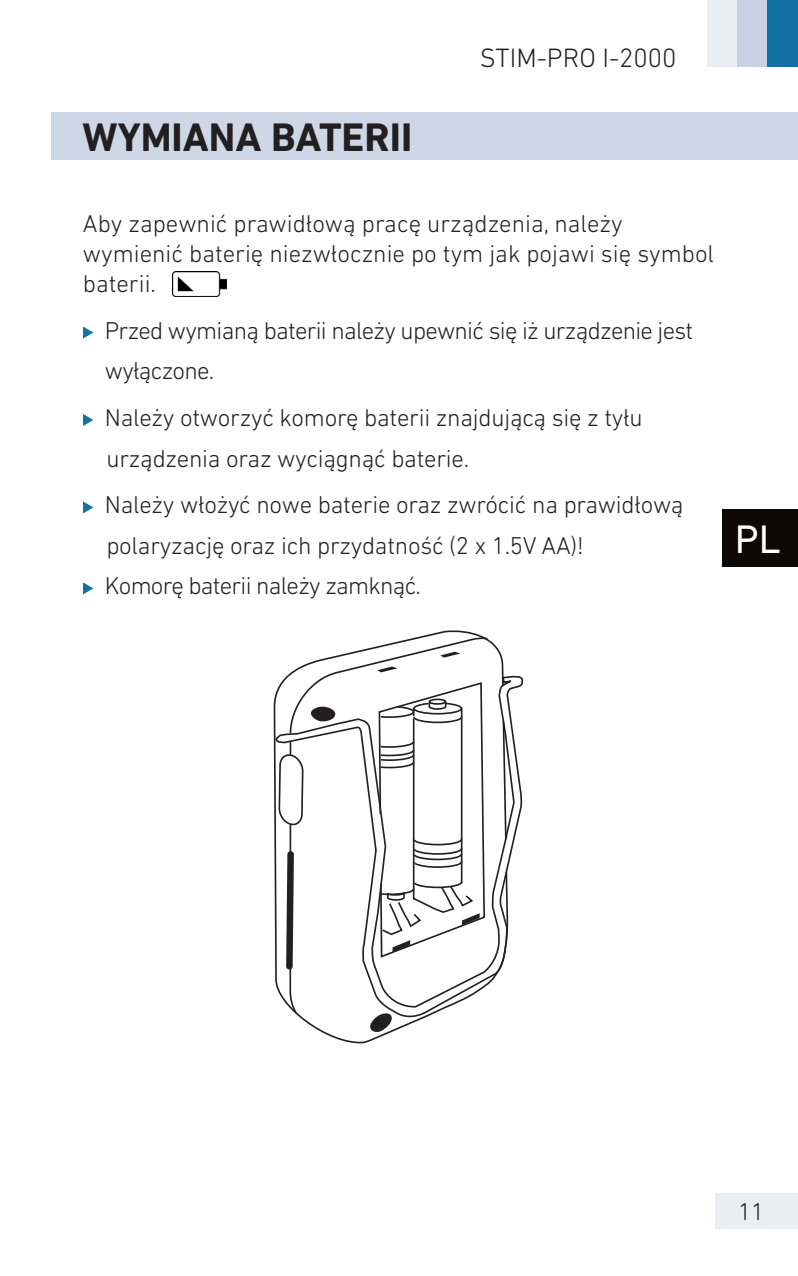
<style>
.page{position:relative;width:798px;height:1276px;background:#fff}
.page>*{position:absolute;margin:0;border:0;box-sizing:border-box;transform-origin:0 0}
.t1{font:700 40.5px "DIN Next LT Pro";color:#231f20}
.t2{font:40.5px "DIN Next LT Pro";color:#fff}
.t3{font:300 27px "DIN Next LT Pro";color:#231f20}
.t4{font:300 24.75px/40.5px "DIN Next LT Pro";letter-spacing:-.01em;color:#231f20}
.t5{font:300 24.75px/40.5px "DIN Next LT Pro";letter-spacing:-.03em;color:#231f20}
</style>
<div class="page">
<svg style="left:83px;top:326px;width:10px;height:13px"></svg>
<svg style="left:83px;top:414px;width:10px;height:12px"></svg>
<svg style="left:83px;top:501px;width:10px;height:12px"></svg>
<svg style="left:83px;top:582px;width:10px;height:12px"></svg>
<div style="left:51px;top:112px;width:746px;height:47px;background:#cdd7e6"></div>
<svg style="left:273px;top:630px;width:231px;height:414px"></svg>
<svg style="left:275px;top:675px;width:248px;height:344px"></svg>
<svg style="left:277px;top:636px;width:212px;height:396px"></svg>
<img style="left:173px;top:271px;width:53px;height:26px">
<div style="left:714px;top:1193px;width:83px;height:35px;background:#e9eef5"></div>
<div style="left:706px;top:0;width:31px;height:67px;background:#e9eef5"></div>
<div style="left:737px;top:0;width:30px;height:67px;background:#c6d1e4"></div>
<div style="left:767px;top:0;width:30px;height:67px;background:#1471a4"></div>
<div style="left:722px;top:509px;width:75px;height:57px;background:#0c0806"></div>
<h1 class="t1" style="left:83px;top:113px;width:331px">WYMIANA BATERII</h1>
<p class="t3" style="left:479px;top:42px;width:198px">STIM-PRO I-2000</p>
<p class="t4" style="left:83px;top:209px;width:632px;line-height:29.7px">Aby zapewnić prawidłową pracę urządzenia, należy wymienić baterię niezwłocznie po tym jak pojawi się symbol baterii.</p>
<p class="t5" style="left:105px;top:310px;width:589px">Przed wymianą baterii należy upewnić się iż urządzenie jest wyłączone.</p>
<p class="t4" style="left:105px;top:397px;width:539px">Należy otworzyć komorę baterii znajdującą się z tyłu urządzenia oraz wyciągnąć baterie.</p>
<p class="t4" style="left:105px;top:484px;width:580px">Należy włożyć nowe baterie oraz zwrócić na prawidłową polaryzację oraz ich przydatność (2 x 1.5V AA)!<br>Komorę baterii należy zamknąć.</p>
<h1 class="t2" style="left:734px;top:515px;width:47px">PL</h1>
<p class="t4" style="left:737px;top:1191px;width:28px">11</p>
</div>
